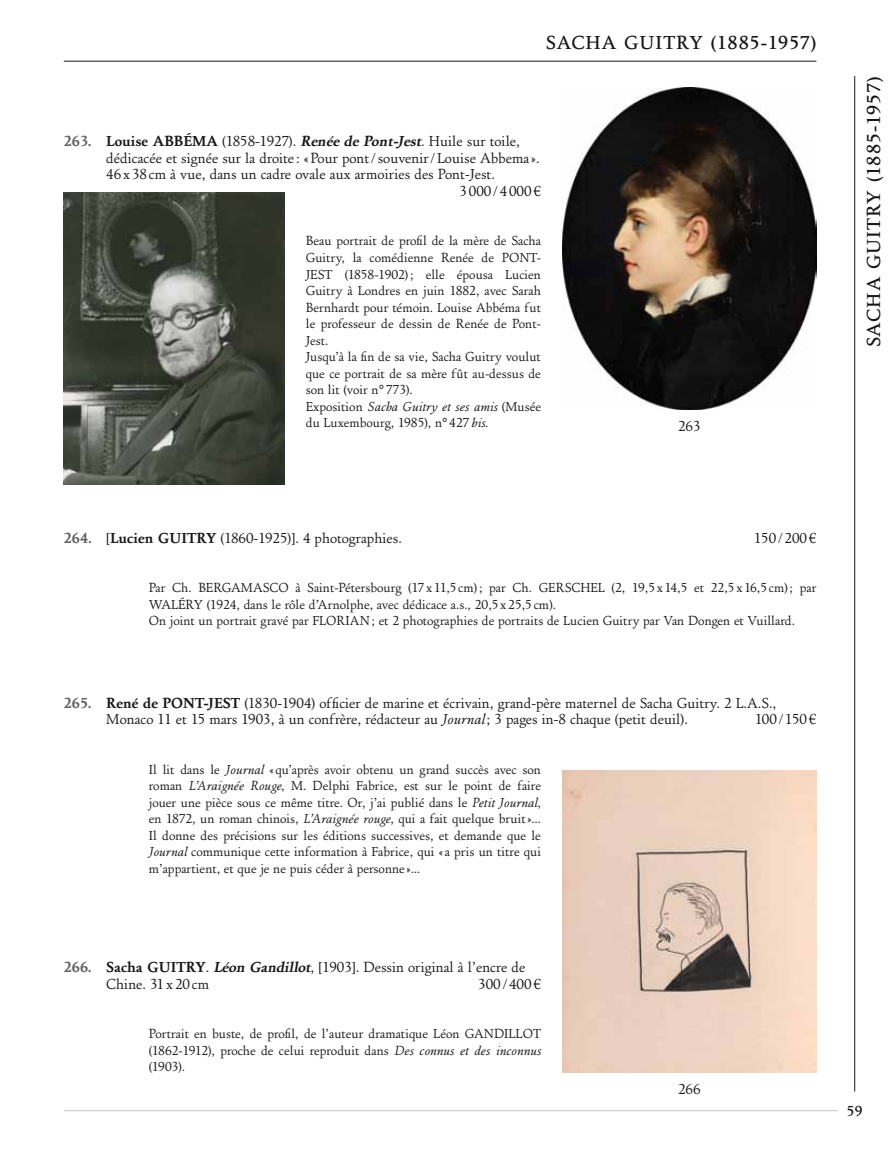
<style>
.page{position:relative;width:893px;height:1149px;background:#fff}
.page>*{position:absolute;margin:0;border:0;box-sizing:border-box;transform-origin:0 0}
.t1{font:500 19.5px "EADS Antic";letter-spacing:.05em;color:#181716}
.t2{font:15px/16.5px "EADS Antic Normal";color:#181716}
.t3{font:500 15px "EADS Antic";color:#181716}
.t4{font:13.5px/16.5px "EADS Antic Normal";color:#181716}
.s1{font-family:"EADS Antic";font-weight:700;color:#626261}
.s2{font-family:"EADS Antic";font-weight:700}
.s3{font-family:"EADS Antic";font-weight:700;font-style:italic}
.s4{font-style:italic}
</style>
<div class="page">
<img style="left:64px;top:192px;width:221px;height:293px">
<hr style="left:64px;top:1109px;width:774px;height:1px;background:#c5c6c6">
<hr style="left:854px;top:76px;width:1px;height:1015px;background:#181716">
<hr style="left:64px;top:61px;width:752px;height:1px;background:#181716">
<img style="left:562px;top:87px;width:254px;height:322px">
<img style="left:562px;top:770px;width:254px;height:301px">
<h1 class="t1" style="left:546px;top:31px;width:272px">SACHA GUITRY (1885-1957)</h1>
<p class="t2" style="left:64px;top:133px;width:458px"><span class="s1">263.</span> <span class="s2">Louise ABBÉMA</span> (1858-1927). <span class="s3">Renée de Pont-Jest</span>. Huile sur toile,</p>
<p class="t2" style="left:106px;top:150px;width:435px">dédicacée et signée sur la droite : «Pour pont/souvenir/Louise Abbema».</p>
<p class="t2" style="left:106px;top:166px;width:390px">46x 38cm à vue, dans un cadre ovale aux armoiries des Pont-Jest.</p>
<p class="t2" style="left:459px;top:183px;width:83px">3000/4000€</p>
<p class="t4" style="left:306px;top:233px;width:237px">Beau portrait de profil de la mère de Sacha Guitry, la comédienne Renée de PONT-JEST (1858-1902); elle épousa Lucien Guitry à Londres en juin 1882, avec Sarah Bernhardt pour témoin. Louise Abbéma fut le professeur de dessin de Renée de Pont-Jest.<br>Jusqu’à la fin de sa vie, Sacha Guitry voulut que ce portrait de sa mère fût au-dessus de son lit (voir n° 773).<br>Exposition <span class="s4">Sacha Guitry et ses amis</span> (Musée du Luxembourg, 1985), n° 427<span class="s4">bis</span>.</p>
<p class="t2" style="left:678px;top:417px;width:24px">263</p>
<h1 class="t1" style="left:862px;top:347px;width:272px;rotate:-90deg">SACHA GUITRY (1885-1957)</h1>
<p class="t2" style="left:64px;top:529px;width:340px"><span class="s1">264.</span> [<span class="s2">Lucien GUITRY</span> (1860-1925)]. 4 photographies.</p>
<p class="t2" style="left:754px;top:529px;width:64px">150 /200€</p>
<p class="t4" style="left:149px;top:579px;width:669px">Par Ch. BERGAMASCO à Saint-Pétersbourg (17x 11,5 cm); par Ch. GERSCHEL (2, 19,5x 14,5 et 22,5 x 16,5cm); par<br>WALéRY (1924, dans le rôle d’Arnolphe, avec dédicace a.s., 20,5x 25,5 cm).<br>On joint un portrait gravé par FLORIAN; et 2 photographies de portraits de Lucien Guitry par Van Dongen et Vuillard.</p>
<p class="t2" style="left:106px;top:694px;width:672px;text-indent:-43px"><span class="s1">265.</span> <span class="s2">René de PONT-JEST</span> (1830-1904) officier de marine et écrivain, grand-père maternel de Sacha Guitry. 2 L.A.S.,<br>Monaco 11 et 15 mars 1903, à un confrère, rédacteur au <span class="s4">Journal</span>; 3 pages in‑8 chaque (petit deuil).</p>
<p class="t2" style="left:755px;top:711px;width:63px">100 /150€</p>
<p class="t4" style="left:149px;top:761px;width:394px;text-align:justify">Il lit dans le <span class="s4">Journal</span> « qu’après avoir obtenu un grand succès avec son roman <span class="s4">L’Araignée Rouge</span>, M. Delphi Fabrice, est sur le point de faire jouer une pièce sous ce même titre. Or, j’ai publié dans le <span class="s4">Petit Journal</span>, en 1872, un roman chinois, <span class="s4">L’Araignée rouge</span>, qui a fait quelque bruit»… Il donne des précisions sur les éditions successives, et demande que le <span class="s4">Journal</span> communique cette information à Fabrice, qui «a pris un titre qui m’appartient, et que je ne puis céder à personne »…</p>
<p class="t2" style="left:106px;top:958px;width:421px;text-indent:-43px"><span class="s1">266.</span> <span class="s2">Sacha GUITRY</span>. <span class="s3">Léon Gandillot</span>, [1903]. Dessin original à l’encre de<br>Chine. 31 x 20 cm</p>
<p class="t2" style="left:478px;top:975px;width:64px">300/ 400€</p>
<p class="t4" style="left:149px;top:1025px;width:394px;text-align:justify">Portrait en buste, de profil, de l’auteur dramatique Léon GANDILLOT (1862-1912), proche de celui reproduit dans <span class="s4">Des connus et des inconnus </span>(1903).</p>
<p class="t2" style="left:678px;top:1080px;width:24px">266</p>
<p class="t3" style="left:847px;top:1102px;width:17px">59</p>
</div>
